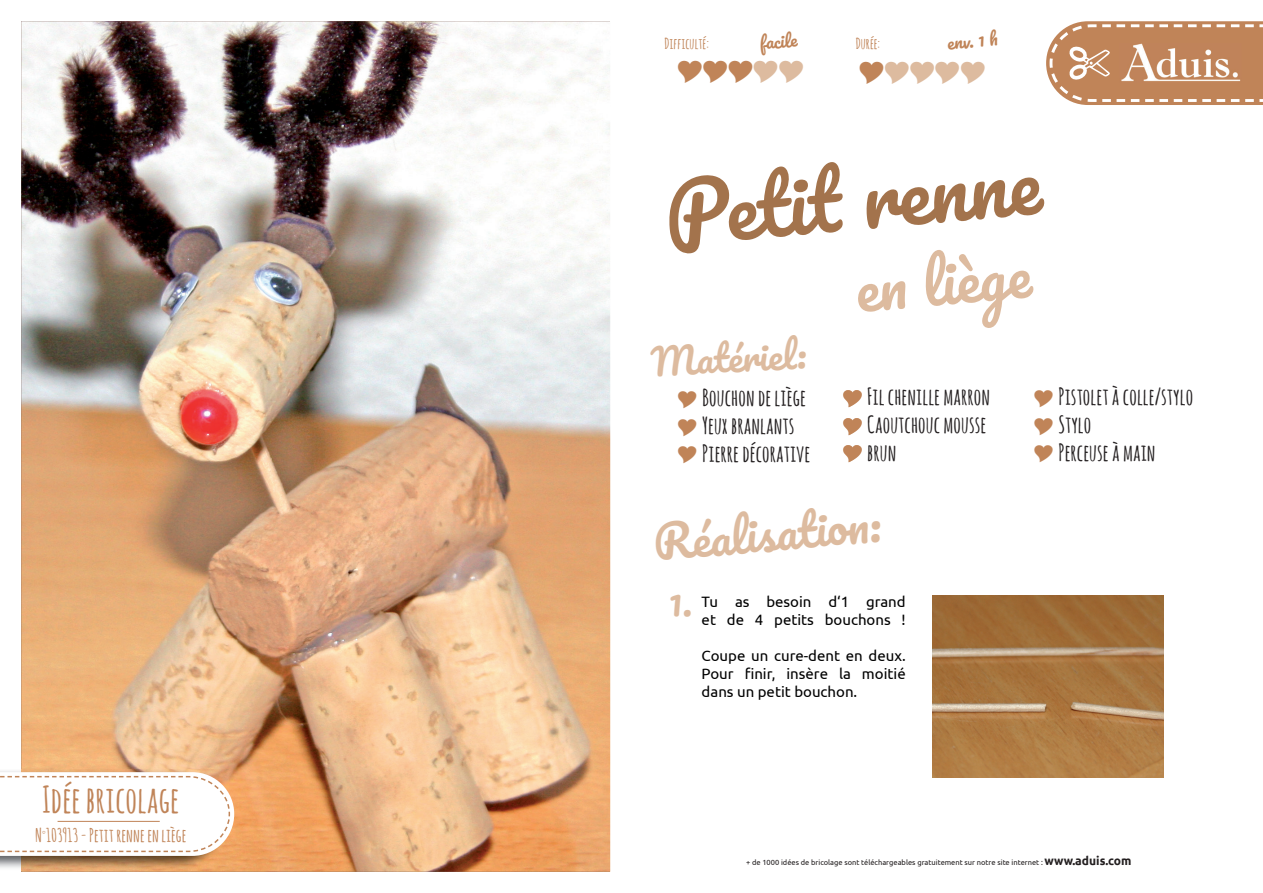
<style>
.page{position:relative;width:1263px;height:893px;background:#fff}
.page>*{position:absolute;margin:0;border:0;box-sizing:border-box;transform-origin:0 0}
.t1{font:79.95px "Pacifico";color:#a3734c}
.t2{font:58.95px "Pacifico";color:#ddbb9f}
.t3{font:45.45px "Pacifico";color:#ddbb9f}
.t4{font:36.75px "Pacifico";color:#ddbb9f}
.t5{font:700 36.45px "Amatic SC";color:#c08458}
.t6{font:700 23.25px/27.9px "Amatic SC";color:#231f20}
.t7{font:700 18.45px "Amatic SC";color:#c08458}
.t8{font:17.25px "Pacifico";color:#c08458}
.t9{font:15px/18px "Ubuntu";color:#000}
.t10{font:700 15px "Amatic SC";color:#c08458}
.t11{font:7.5px "Ubuntu";color:#231f20}
.s1{font-weight:700;font-size:12px}
</style>
<div class="page">
<img style="left:21px;top:21px;width:589px;height:851px">
<img style="left:0;top:769px;width:229px;height:101px">
<svg style="left:0;top:772px;width:234px;height:84px"></svg>
<hr style="left:58px;top:821px;width:102px;height:1px;background:#c08458">
<svg style="left:1046px;top:21px;width:217px;height:84px;background:#cb9975"></svg>
<img style="left:932px;top:595px;width:231px;height:182px">
<h3 class="t5" style="left:42px;top:773px;width:139px">Idée bricolage</h3>
<p class="t7" style="left:35px;top:822px;width:153px">N<sup>°</sup>103913 - Petit renne en liège</p>
<p class="t10" style="left:664px;top:33px;width:46px">Difficulté:</p>
<p class="t8" style="left:759px;top:34px;width:39px;rotate:-5deg">facile</p>
<p class="t10" style="left:856px;top:33px;width:26px">Durée:</p>
<p class="t8" style="left:946px;top:34px;width:52px;rotate:-5deg">env. 1 h</p>
<h1 class="t1" style="left:661px;top:172px;width:377px;rotate:-5deg">Petit renne</h1>
<h2 class="t2" style="left:852px;top:258px;width:177px;rotate:-5deg">en liège</h2>
<h3 class="t4" style="left:650px;top:343px;width:157px;rotate:-3deg">Matériel:</h3>
<p class="t6" style="left:702px;top:383px;width:110px">Bouchon de liège<br>Yeux branlants<br>Pierre décorative</p>
<p class="t6" style="left:867px;top:382px;width:124px">Fil chenille marron<br>Caoutchouc mousse brun</p>
<p class="t6" style="left:1058px;top:382px;width:136px">Pistolet à colle/stylo<br>Stylo<br>Perceuse à main</p>
<h3 class="t3" style="left:651px;top:519px;width:230px;rotate:-5deg">Réalisation:</h3>
<p class="t9" style="left:702px;top:592px;width:206px">Tu as besoin d‘1 grand et de 4 petits bouchons !</p>
<p class="t9" style="left:702px;top:646px;width:206px;text-align:justify">Coupe un cure-dent en deux.<br>Pour finir, insère la moitié dans un petit bouchon.</p>
<p class="t11" style="left:746px;top:858px;width:387px">+ de 1000 idées de bricolage sont téléchargeables gratuitement sur notre site internet : <span class="s1">www.aduis.com</span></p>
</div>
